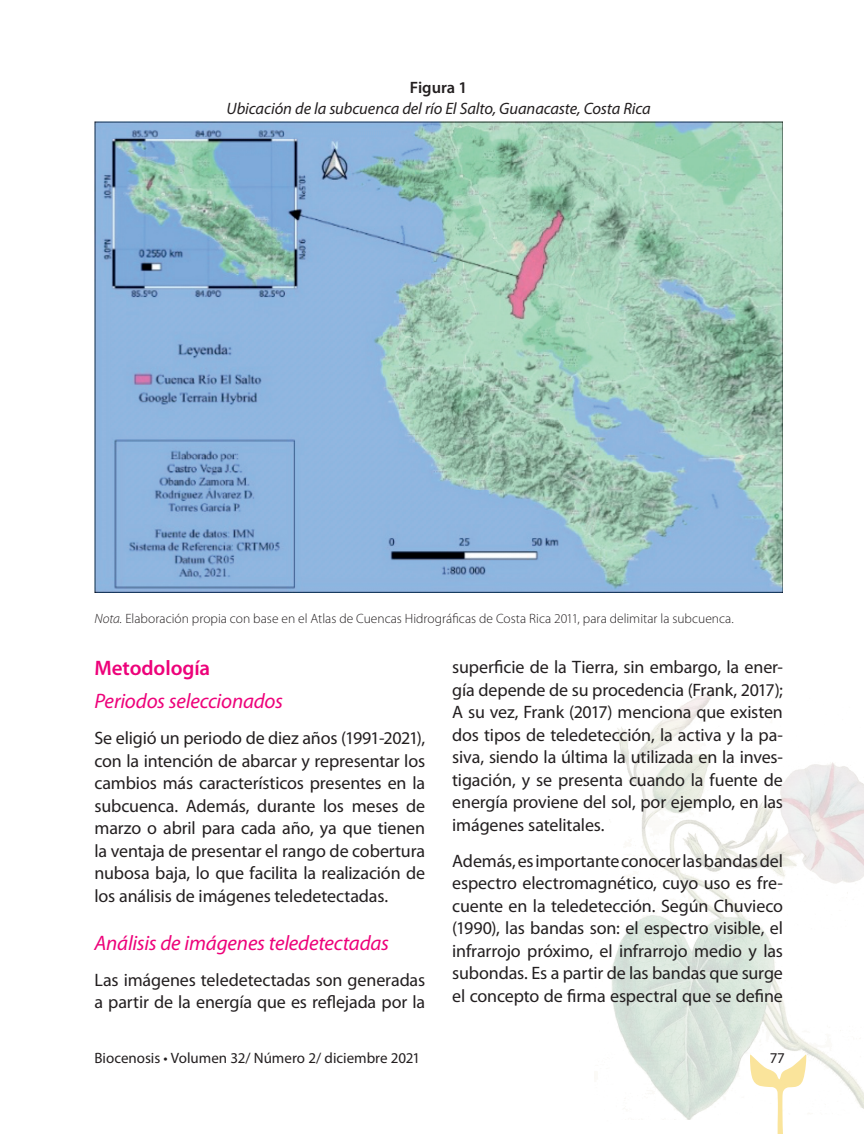
<style>
.page{position:relative;width:864px;height:1134px;background:#fff}
.page>*{position:absolute;margin:0;border:0;box-sizing:border-box;transform-origin:0 0}
.t1{font:italic 21px "Myriad Pro";letter-spacing:-.01em;color:#ed027a}
.t2{font:600 21px "Myriad Pro";letter-spacing:-.005em;color:#ed027a}
.t3{font:18px/22.5px "Myriad Pro";letter-spacing:-.005em;color:#231f20;text-align:justify}
.t4{font:italic 16.5px "Myriad Pro";letter-spacing:-.01em;color:#231f20}
.t5{font:600 16.5px "Myriad Pro";letter-spacing:-.005em;color:#231f20}
.t6{font:15px "Myriad Pro";color:#231f20}
.t7{font:300 13.5px "Myriad Pro";color:#231f20}
.s1{font-style:italic}
</style>
<div class="page">
<img style="left:612px;top:690px;width:252px;height:430px">
<svg style="left:750px;top:1054px;width:57px;height:80px"></svg>
<img style="left:94px;top:122px;width:689px;height:471px">
<p class="t5" style="left:410px;top:79px;width:59px">Figura 1</p>
<p class="t4" style="left:227px;top:100px;width:426px">Ubicación de la subcuenca del río El Salto, Guanacaste, Costa Rica</p>
<p class="t7" style="left:94px;top:611px;width:641px"><span class="s1">Nota.</span> Elaboración propia con base en el Atlas de Cuencas Hidrográficas de Costa Rica 2011, para delimitar la subcuenca.</p>
<p class="t2" style="left:94px;top:657px;width:117px">Metodología</p>
<p class="t1" style="left:94px;top:690px;width:190px">Periodos seleccionados</p>
<p class="t3" style="left:94px;top:728px;width:332px">Se eligió un periodo de diez años (1991-2021), con la intención de abarcar y representar los cambios más característicos presentes en la subcuenca. Además, durante los meses de marzo o abril para cada año, ya que tienen la ventaja de presentar el rango de cobertura nubosa baja, lo que facilita la realización de los análisis de imágenes teledetectadas.</p>
<p class="t1" style="left:94px;top:932px;width:296px">Análisis de imágenes teledetectadas</p>
<p class="t3" style="left:94px;top:969px;width:332px">Las imágenes teledetectadas son generadas a partir de la energía que es reflejada por la</p>
<p class="t3" style="left:452px;top:656px;width:332px">superficie de la Tierra, sin embargo, la ener&shy;gía depende de su procedencia (Frank, 2017); A su vez, Frank (2017) menciona que existen dos tipos de teledetección, la activa y la pa&shy;siva, siendo la última la utilizada en la inves&shy;tigación, y se presenta cuando la fuente de energía proviene del sol, por ejemplo, en las imágenes satelitales.</p>
<p class="t3" style="left:452px;top:850px;width:332px">Además, es importante conocer las bandas del espectro electromagnético, cuyo uso es fre&shy;cuente en la teledetección. Según Chuvieco (1990), las bandas son: el espectro visible, el infrarrojo próximo, el infrarrojo medio y las subondas. Es a partir de las bandas que surge el concepto de firma espectral que se define</p>
<p class="t6" style="left:94px;top:1050px;width:327px">Biocenosis • Volumen 32/ Número 2/ diciembre 2021</p>
<p class="t6" style="left:770px;top:1050px;width:17px">77</p>
</div>
